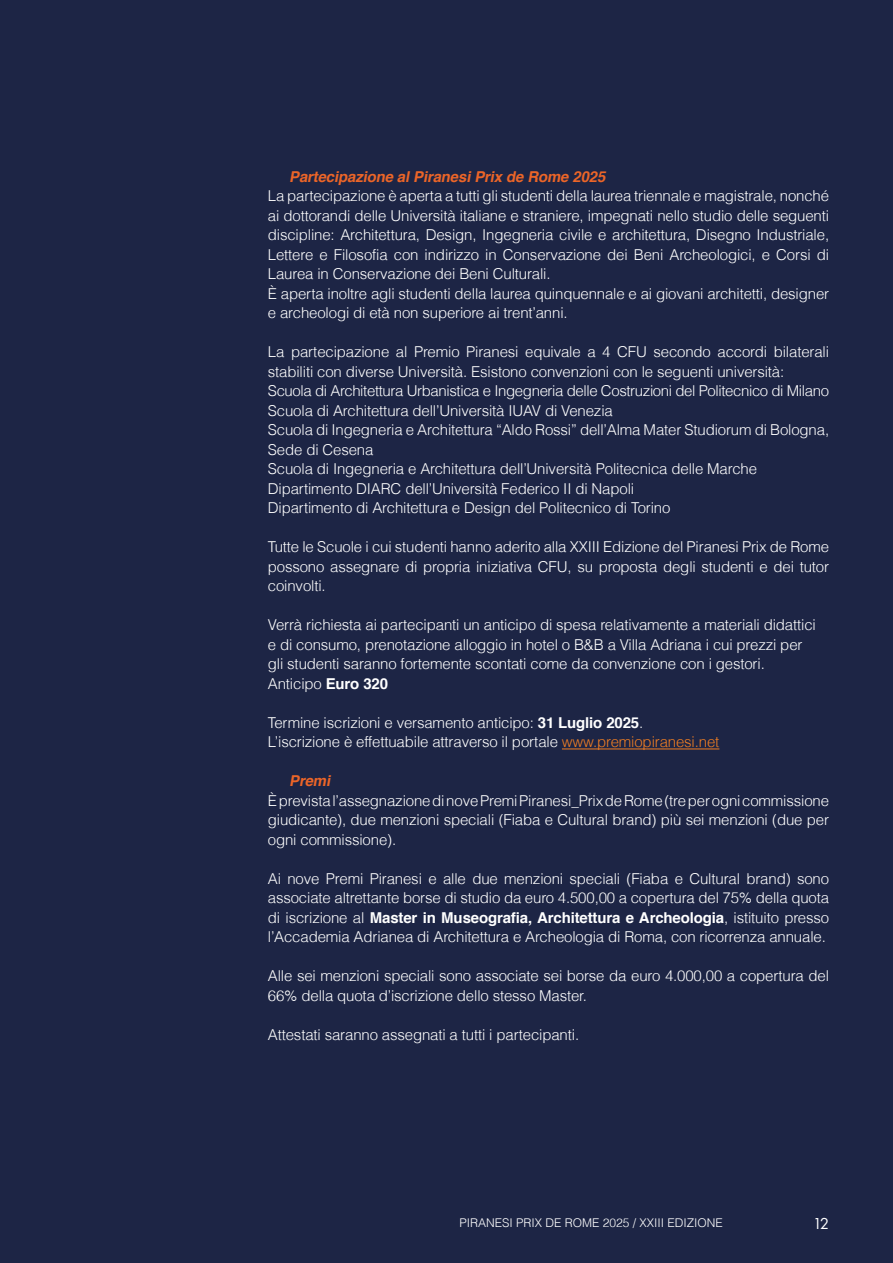
<style>
.page{position:relative;width:893px;height:1263px;background:#1d2545}
.page>*{position:absolute;margin:0;border:0;box-sizing:border-box;transform-origin:0 0}
.t1{font:16.5px "Futura PT";color:#fff}
.t2{font:300 15px/19.5px "Helvetica";letter-spacing:-.01em;color:#fff}
.t3{font:italic 700 15px "Helvetica";color:#ec6528}
.t4{font:300 12px "Helvetica";color:#fff}
.s1{font-weight:700}
.s2{color:#ef7e23}
</style>
<div class="page">
<hr style="left:562px;top:748px;width:157px;height:1px;background:#ef7e23">
<p class="t3" style="left:289px;top:164px;width:322px">PartecipazionealPiranesiPrixdeRome2025</p>
<p class="t2" style="left:268px;top:186px;width:563px">La partecipazione è aperta a tutti gli studenti della laurea triennale e magistrale, nonché ai dottorandi delle Università italiane e straniere, impegnati nello studio delle seguenti discipline: Architettura, Design, Ingegneria civile e architettura, Disegno Industriale, Lettere e Filosofia con indirizzo in Conservazione dei Beni Archeologici, e Corsi di Laurea in Conservazione dei Beni Culturali.<br>È aperta inoltre agli studenti della laurea quinquennale e ai giovani architetti, designer e archeologi di età non superiore ai trent’anni.</p>
<p class="t2" style="left:268px;top:342px;width:563px">La partecipazione al Premio Piranesi equivale a 4 CFU secondo accordi bilaterali stabiliti con diverse Università. Esistono convenzioni con le seguenti università:<br>Scuola di Architettura Urbanistica e Ingegneria delle Costruzioni del Politecnico di Milano Scuola di Architettura dell’Università IUAV di Venezia<br>Scuola di Ingegneria e Architettura “Aldo Rossi” dell’Alma Mater Studiorum di Bologna, Sede di Cesena<br>Scuola di Ingegneria e Architettura dell’Università Politecnica delle Marche Dipartimento DIARC dell’Università Federico II di Napoli<br>Dipartimento di Architettura e Design del Politecnico di Torino</p>
<p class="t2" style="left:268px;top:537px;width:563px;text-align:justify">Tutte le Scuole i cui studenti hanno aderito alla XXIII Edizione del Piranesi Prix de Rome possono assegnare di propria iniziativa CFU, su proposta degli studenti e dei tutor coinvolti.</p>
<p class="t2" style="left:268px;top:615px;width:549px">Verrà richiesta ai partecipanti un anticipo di spesa relativamente a materiali didattici e di consumo, prenotazione alloggio in hotel o B&amp;B a Villa Adriana i cui prezzi per gli studenti saranno fortemente scontati come da convenzione con i gestori.<br>Anticipo <span class="s1">Euro 320</span></p>
<p class="t2" style="left:268px;top:713px;width:453px">Termine iscrizioni e versamento anticipo: <span class="s1">31 Luglio 2025</span>.<br>L’iscrizione è effettuabile attraverso il portale <span class="s2">www.premiopiranesi.net</span></p>
<p class="t3" style="left:289px;top:769px;width:47px">Premi</p>
<p class="t2" style="left:268px;top:791px;width:563px;text-align:justify">È prevista l’assegnazione di nove Premi Piranesi_Prix de Rome (tre per ogni commissione giudicante), due menzioni speciali (Fiaba e Cultural brand) più sei menzioni (due per ogni commissione).</p>
<p class="t2" style="left:268px;top:869px;width:563px;text-align:justify">Ai nove Premi Piranesi e alle due menzioni speciali (Fiaba e Cultural brand) sono associate altrettante borse di studio da euro 4.500,00 a copertura del 75% della quota di iscrizione al <span class="s1">Master in Museografia, Architettura e Archeologia</span>, istituito presso l’Accademia Adrianea di Architettura e Archeologia di Roma, con ricorrenza annuale.</p>
<p class="t2" style="left:268px;top:966px;width:563px">Alle sei menzioni speciali sono associate sei borse da euro 4.000,00 a copertura del<br>66% della quota d’iscrizione dello stesso Master.</p>
<p class="t2" style="left:268px;top:1025px;width:313px">Attestati saranno assegnati a tutti i partecipanti.</p>
<p class="t4" style="left:459px;top:1215px;width:265px">PIRANESI PRIX DE ROME 2025 / XXIII EDIZIONE</p>
<p class="t1" style="left:813px;top:1213px;width:18px">12</p>
</div>
